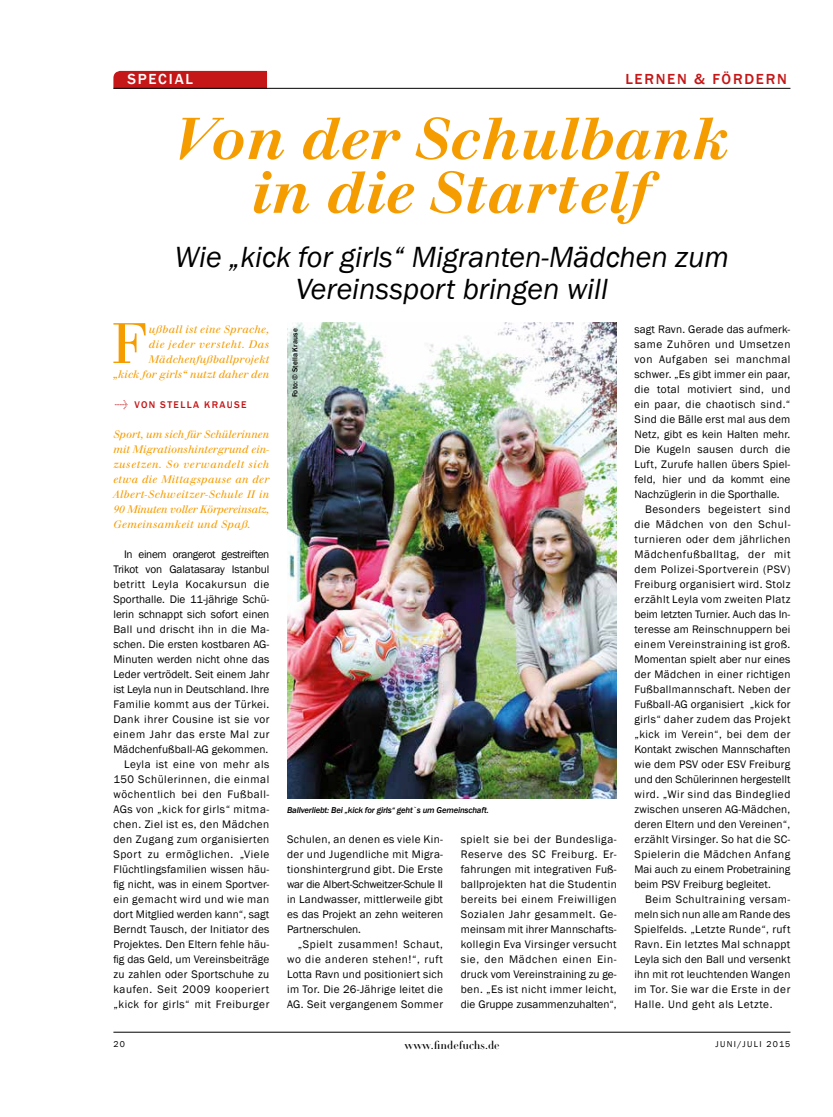
<style>
.page{position:relative;width:833px;height:1117px;background:#fff}
.page>*{position:absolute;margin:0;border:0;box-sizing:border-box;transform-origin:0 0}
.t1{font:italic 700 57.5px/53.8px "Walbaum";color:#f59c00;text-align:center}
.t2{font:55.62px "Walbaum";color:#f59c00}
.t3{font:italic 30px/32.5px "Franklin Gothic";color:#000;text-align:center}
.t4{font:500 15px "Franklin Gothic";letter-spacing:.115em;color:#c51718}
.t5{font:500 15px "Franklin Gothic";letter-spacing:.12em;color:#fff}
.t6{font:11.25px/15px "Franklin Gothic";letter-spacing:.02em;color:#000;text-align:justify}
.t7{font:11.25px "Franklin Gothic";letter-spacing:.05em;color:#000}
.t8{font:11.25px "Franklin Gothic";letter-spacing:.04em;color:#000}
.t9{font:11.25px "Franklin Gothic";color:#000}
.t10{font:11.25px "Didot LH Headline";color:#000}
.t11{font:italic 10.62px/15px "Walbaum";letter-spacing:.02em;color:#f59c00;text-align:right}
.t12{font:500 10px "Franklin Gothic";letter-spacing:.135em;color:#c51718}
.t13{font:italic 500 8.75px "Franklin Gothic";letter-spacing:-.02em;color:#000}
.t14{font:8.75px "Franklin Gothic";letter-spacing:.15em;color:#000}
.t15{font:500 7.5px "Franklin Gothic";letter-spacing:.01em;color:#000}
</style>
<div class="page">
<img style="left:113px;top:70px;width:678px;height:963px">
<svg style="left:115px;top:399px;width:38px;height:12px"></svg>
<h3 class="t5" style="left:128px;top:70px;width:67px">SPECIAL</h3>
<h3 class="t4" style="left:625px;top:70px;width:163px">LERNEN &amp; FÖRDERN</h3>
<h1 class="t1" style="left:174px;top:112px;width:556px">Von der Schulbank in die Startelf</h1>
<h3 class="t3" style="left:175px;top:241px;width:555px">Wie „kick for girls“ Migranten-Mädchen zum<br>Vereinssport bringen will</h3>
<p class="t15" style="left:290px;top:397px;width:70px;rotate:-90deg">FOTO: © STELLA KRAUSE</p>
<h2 class="t2" style="left:111px;top:310px;width:36px">F</h2>
<p class="t6" style="left:634px;top:322px;width:157px">sagt Ravn. Gerade das aufmerk-</p>
<p class="t7" style="left:634px;top:337px;width:157px">same Zuhören und Umsetzen</p>
<p class="t7" style="left:634px;top:352px;width:157px">von Aufgaben sei manchmal</p>
<p class="t6" style="left:634px;top:366px;width:157px">schwer. „Es gibt immer ein paar,</p>
<p class="t6" style="left:634px;top:381px;width:157px">die total motiviert sind, und</p>
<p class="t8" style="left:634px;top:397px;width:157px">ein paar, die chaotisch sind.“</p>
<p class="t6" style="left:634px;top:411px;width:157px">Sind die Bälle erst mal aus dem</p>
<p class="t6" style="left:634px;top:426px;width:157px">Netz, gibt es kein Halten mehr.</p>
<p class="t6" style="left:634px;top:441px;width:157px">Die Kugeln sausen durch die</p>
<p class="t6" style="left:634px;top:456px;width:157px">Luft, Zurufe hallen übers Spiel-</p>
<p class="t9" style="left:634px;top:472px;width:157px">feld, hier und da kommt eine</p>
<p class="t9" style="left:634px;top:487px;width:147px">Nachzüglerin in die Sporthalle.</p>
<p class="t7" style="left:645px;top:502px;width:147px">Besonders begeistert sind</p>
<p class="t7" style="left:634px;top:517px;width:157px">die Mädchen von den Schul-</p>
<p class="t8" style="left:634px;top:532px;width:157px">turnieren oder dem jährlichen</p>
<p class="t7" style="left:634px;top:547px;width:157px">Mädchenfußballtag, der mit</p>
<p class="t7" style="left:634px;top:562px;width:157px">dem Polizei-Sportverein (PSV)</p>
<p class="t8" style="left:634px;top:577px;width:157px">Freiburg organisiert wird. Stolz</p>
<p class="t8" style="left:634px;top:592px;width:157px">erzählt Leyla vom zweiten Platz</p>
<p class="t9" style="left:634px;top:607px;width:157px">beim letzten Turnier. Auch das In-</p>
<p class="t6" style="left:634px;top:621px;width:157px">teresse am Reinschnuppern bei</p>
<p class="t8" style="left:634px;top:637px;width:157px">einem Vereinstraining ist groß.</p>
<p class="t6" style="left:634px;top:651px;width:157px">Momentan spielt aber nur eines</p>
<p class="t6" style="left:634px;top:666px;width:157px">der Mädchen in einer richtigen</p>
<p class="t6" style="left:634px;top:681px;width:157px">Fußballmannschaft. Neben der</p>
<p class="t6" style="left:634px;top:696px;width:157px">Fußball-AG organisiert „kick for</p>
<p class="t8" style="left:634px;top:712px;width:157px">girls“ daher zudem das Projekt</p>
<p class="t8" style="left:634px;top:727px;width:157px">„kick im Verein“, bei dem der</p>
<p class="t9" style="left:634px;top:742px;width:157px">Kontakt zwischen Mannschaften</p>
<p class="t6" style="left:634px;top:756px;width:157px">wie dem PSV oder ESV Freiburg</p>
<p class="t9" style="left:634px;top:772px;width:157px">und den Schülerinnen hergestellt</p>
<p class="t7" style="left:634px;top:787px;width:157px">wird. „Wir sind das Bindeglied</p>
<p class="t6" style="left:634px;top:801px;width:157px">zwischen unseren AG-Mädchen,</p>
<p class="t6" style="left:634px;top:816px;width:157px">deren Eltern und den Vereinen“,</p>
<p class="t6" style="left:634px;top:831px;width:157px">erzählt Virsinger. So hat die SC-</p>
<p class="t7" style="left:634px;top:847px;width:157px">Spielerin die Mädchen Anfang</p>
<p class="t9" style="left:634px;top:862px;width:157px">Mai auch zu einem Probetraining</p>
<p class="t6" style="left:634px;top:876px;width:138px">beim PSV Freiburg begleitet.</p>
<p class="t7" style="left:645px;top:892px;width:147px">Beim Schultraining versam-</p>
<p class="t6" style="left:634px;top:906px;width:157px">meln sich nun alle am Rande des</p>
<p class="t6" style="left:634px;top:921px;width:157px">Spielfelds. „Letzte Runde“, ruft</p>
<p class="t8" style="left:634px;top:937px;width:157px">Ravn. Ein letztes Mal schnappt</p>
<p class="t6" style="left:634px;top:951px;width:157px">Leyla sich den Ball und versenkt</p>
<p class="t6" style="left:634px;top:966px;width:157px">ihn mit rot leuchtenden Wangen</p>
<p class="t7" style="left:634px;top:982px;width:157px">im Tor. Sie war die Erste in der</p>
<p class="t7" style="left:634px;top:997px;width:139px">Halle. Und geht als Letzte.</p>
<p class="t11" style="left:113px;top:322px;width:157px">ußball ist eine Sprache,<br>die jeder versteht. Das<br>Mädchenfußballprojekt<br>„kick for girls“ nutzt daher den</p>
<p class="t12" style="left:134px;top:398px;width:114px">VON STELLA KRAUSE</p>
<p class="t11" style="left:113px;top:427px;width:157px;text-align:justify">Sport, um sich für Schülerinnen mit Migrationshintergrund ein&shy;zusetzen. So verwandelt sich etwa die Mittagspause an der Albert-Schweitzer-Schule II in 90 Minuten voller Körpereinsatz, Gemeinsamkeit und Spaß.</p>
<p class="t6" style="left:113px;top:547px;width:157px;text-align:right">In einem orangerot gestreiften<br>Trikot von Galatasaray Istanbul betritt Leyla Kocakursun die<br>Sporthalle. Die 11-jährige Schü&shy;lerin schnappt sich sofort einen<br>Ball und drischt ihn in die Ma&shy;schen. Die ersten kostbaren AG-<br>Minuten werden nicht ohne das<br>Leder vertrödelt. Seit einem Jahr ist Leyla nun in Deutschland. Ihre<br>Familie kommt aus der Türkei.<br>Dank ihrer Cousine ist sie vor einem Jahr das erste Mal zur<br>Mädchenfußball-AG gekommen.<br>Leyla ist eine von mehr als<br>150 Schülerinnen, die einmal wöchentlich bei den Fußball-<br>AGs von „kick for girls“ mitma&shy;chen. Ziel ist es, den Mädchen den Zugang zum organisierten<br>Sport zu ermöglichen. „Viele<br>Flüchtlingsfamilien wissen häu&shy;fig nicht, was in einem Sportver&shy;ein gemacht wird und wie man dort Mitglied werden kann“, sagt<br>Berndt Tausch, der Initiator des<br>Projektes. Den Eltern fehle häu&shy;fig das Geld, um Vereinsbeiträge zu zahlen oder Sportschuhe zu kaufen. Seit 2009 kooperiert „kick for girls“ mit Freiburger</p>
<p class="t13" style="left:287px;top:804px;width:203px">Ballverliebt: Bei „kick for girls“ geht`s um Gemeinschaft.</p>
<p class="t6" style="left:287px;top:832px;width:157px">Schulen, an denen es viele Kin&shy;der und Jugendliche mit Migra&shy;tionshintergrund gibt. Die Erste war die Albert-Schweitzer-Schule II in Landwasser, mittlerweile gibt es das Projekt an zehn weiteren Partnerschulen.</p>
<p class="t6" style="left:287px;top:937px;width:157px;text-indent:11px">„Spielt zusammen! Schaut, wo die anderen stehen!“, ruft Lotta Ravn und positioniert sich im Tor. Die 26-Jährige leitet die AG. Seit vergangenem Sommer</p>
<p class="t6" style="left:461px;top:832px;width:157px">spielt sie bei der Bundesliga-Reserve des SC Freiburg. Er&shy;fahrungen mit integrativen Fuß&shy;ballprojekten hat die Studentin bereits bei einem Freiwilligen Sozialen Jahr gesammelt. Ge&shy;meinsam mit ihrer Mannschafts&shy;kollegin Eva Virsinger versucht sie, den Mädchen einen Ein&shy;druck vom Vereinstraining zu ge&shy;ben. „Es ist nicht immer leicht, die Gruppe zusammenzuhalten“,</p>
<p class="t14" style="left:113px;top:1038px;width:13px">20</p>
<p class="t10" style="left:404px;top:1038px;width:97px">www.findefuchs.de</p>
<p class="t14" style="left:715px;top:1038px;width:11px">Juni</p>
<p class="t14" style="left:737px;top:1038px;width:16px">/Juli</p>
<p class="t14" style="left:766px;top:1038px;width:25px">2015</p>
</div>
